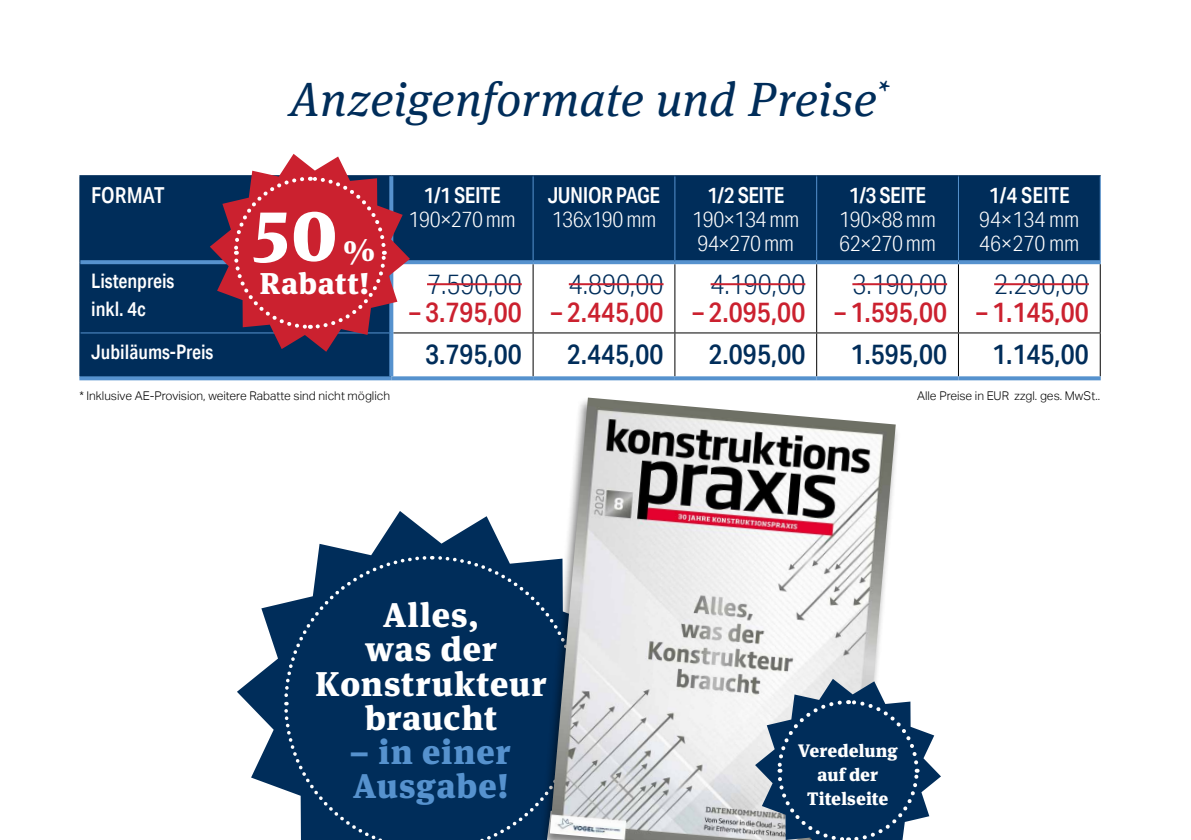
<style>
.page{position:relative;width:1191px;height:840px;background:#fff}
.page>*{position:absolute;margin:0;border:0;box-sizing:border-box;transform-origin:0 0}
.t1{font:900 72px "Meta Serif OT";color:#fff}
.t2{font:italic 48px "Meta Serif OT";letter-spacing:.01em;color:#002d5a}
.t3{font:900 34.2px/34.2px "Meta Serif OT";letter-spacing:.025em;color:#fff;text-align:center}
.t4{font:900 34.2px/34.2px "Meta Serif OT";letter-spacing:.02em;color:#5692ce}
.t5{font:900 30px/33.2px "Meta Serif OT";letter-spacing:.025em;color:#fff;text-align:right}
.t6{font:500 28px "Aktiv Grotesk Cd";color:#cb212f}
.t7{font:300 28px "Aktiv Grotesk Cd";color:#002d5a}
.t8{font:500 28px "Aktiv Grotesk Cd";color:#002d5a}
.t9{font:300 22px/24px "Aktiv Grotesk Cd";letter-spacing:-.02em;color:#fff}
.t10{font:500 22px "Aktiv Grotesk Cd";letter-spacing:-.02em;color:#fff}
.t11{font:300 22px/24px "Aktiv Grotesk Cd";color:#fff}
.t12{font:500 20px/28px "Aktiv Grotesk Cd";color:#fff}
.t13{font:900 18px/24px "Meta Serif OT";letter-spacing:.005em;color:#fff;text-align:center}
.t14{font:300 12px "Aktiv Grotesk";color:#000}
</style>
<div class="page">
<div style="left:80px;top:176px;width:1019px;height:200px;background:#002d5a"></div>
<svg style="left:393px;top:264px;width:706px;height:112px"></svg>
<hr style="left:532px;top:264px;width:1px;height:68px;background:#000">
<hr style="left:674px;top:264px;width:1px;height:68px;background:#000">
<hr style="left:816px;top:264px;width:1px;height:68px;background:#000">
<hr style="left:958px;top:264px;width:1px;height:68px;background:#000">
<hr style="left:532px;top:333px;width:1px;height:43px;background:#000">
<hr style="left:674px;top:333px;width:1px;height:43px;background:#000">
<hr style="left:816px;top:333px;width:1px;height:43px;background:#000">
<hr style="left:958px;top:333px;width:1px;height:43px;background:#000">
<hr style="left:532px;top:176px;width:1px;height:84px;background:#5692ce">
<hr style="left:674px;top:176px;width:1px;height:84px;background:#5692ce">
<hr style="left:816px;top:176px;width:1px;height:84px;background:#5692ce">
<hr style="left:958px;top:176px;width:1px;height:84px;background:#5692ce">
<hr style="left:1099px;top:176px;width:1px;height:84px;background:#5692ce">
<hr style="left:80px;top:332px;width:309px;height:1px;background:#5692ce">
<hr style="left:79px;top:175px;width:312px;height:1px;background:#002d5a">
<hr style="left:79px;top:176px;width:1px;height:86px;background:#002d5a">
<hr style="left:391px;top:175px;width:142px;height:1px;background:#002d5a">
<hr style="left:533px;top:175px;width:142px;height:1px;background:#002d5a">
<hr style="left:675px;top:175px;width:141px;height:1px;background:#002d5a">
<hr style="left:816px;top:175px;width:142px;height:1px;background:#002d5a">
<hr style="left:958px;top:175px;width:142px;height:1px;background:#002d5a">
<hr style="left:79px;top:262px;width:1px;height:71px;background:#002d5a">
<hr style="left:79px;top:333px;width:1px;height:43px;background:#002d5a">
<svg style="left:80px;top:260px;width:130px;height:4px"></svg>
<svg style="left:410px;top:260px;width:123px;height:4px"></svg>
<svg style="left:533px;top:260px;width:142px;height:4px"></svg>
<svg style="left:675px;top:260px;width:141px;height:4px"></svg>
<svg style="left:816px;top:260px;width:142px;height:4px"></svg>
<svg style="left:958px;top:260px;width:142px;height:4px"></svg>
<hr style="left:1099px;top:264px;width:1px;height:68px;background:#000">
<hr style="left:393px;top:332px;width:140px;height:1px;background:#000">
<hr style="left:533px;top:332px;width:142px;height:1px;background:#000">
<hr style="left:675px;top:332px;width:141px;height:1px;background:#000">
<hr style="left:816px;top:332px;width:142px;height:1px;background:#000">
<hr style="left:958px;top:332px;width:142px;height:1px;background:#000">
<hr style="left:1099px;top:333px;width:1px;height:43px;background:#000">
<svg style="left:79px;top:376px;width:312px;height:4px"></svg>
<svg style="left:391px;top:376px;width:142px;height:4px"></svg>
<svg style="left:533px;top:376px;width:142px;height:4px"></svg>
<svg style="left:675px;top:376px;width:141px;height:4px"></svg>
<svg style="left:816px;top:376px;width:142px;height:4px"></svg>
<svg style="left:958px;top:376px;width:142px;height:4px"></svg>
<svg style="left:389px;top:351px;width:4px;height:25px"></svg>
<hr style="left:427px;top:283px;width:95px;height:2px;background:#cb212f">
<hr style="left:569px;top:283px;width:94px;height:2px;background:#cb212f">
<hr style="left:710px;top:283px;width:95px;height:2px;background:#cb212f">
<hr style="left:852px;top:283px;width:95px;height:2px;background:#cb212f">
<hr style="left:994px;top:283px;width:95px;height:2px;background:#cb212f">
<svg style="left:210px;top:154px;width:200px;height:197px"></svg>
<svg style="left:237px;top:511px;width:268px;height:278px"></svg>
<div style="left:282px;top:553px;width:299px;height:287px;background:#002d5a"></div>
<div style="left:539px;top:396px;width:361px;height:443px;background:#000;opacity:.5"></div>
<img style="left:550px;top:397px;width:345px;height:442px">
<svg style="left:755px;top:678px;width:186px;height:161px"></svg>
<h2 class="t2" style="left:289px;top:69px;width:603px">Anzeigenformate und Preise<sup>*</sup></h2>
<h3 class="t10" style="left:91px;top:181px;width:75px">FORMAT</h3>
<h3 class="t10" style="left:423px;top:181px;width:79px">1/1 SEITE</h3>
<h3 class="t9" style="left:408px;top:207px;width:109px">190×270 mm</h3>
<h1 class="t1" style="left:254px;top:189px;width:85px">50</h1>
<h3 class="t5" style="left:260px;top:233px;width:117px">%<br>Rabatt!</h3>
<h3 class="t12" style="left:91px;top:266px;width:84px">Listenpreis inkl. 4c</h3>
<h3 class="t7" style="left:427px;top:267px;width:96px">7.590,00</h3>
<h3 class="t6" style="left:409px;top:294px;width:114px">– 3.795,00</h3>
<h3 class="t10" style="left:548px;top:181px;width:114px">JUNIOR PAGE</h3>
<h3 class="t9" style="left:552px;top:207px;width:106px">136x190 mm</h3>
<h3 class="t7" style="left:569px;top:267px;width:96px">4.890,00</h3>
<h3 class="t6" style="left:551px;top:294px;width:114px">– 2.445,00</h3>
<h3 class="t10" style="left:707px;top:181px;width:79px">1/2 SEITE</h3>
<h3 class="t9" style="left:692px;top:207px;width:109px">190×134 mm<br>94×270 mm</h3>
<h3 class="t7" style="left:710px;top:267px;width:96px">4.190,00</h3>
<h3 class="t6" style="left:693px;top:294px;width:114px">– 2.095,00</h3>
<h3 class="t10" style="left:849px;top:181px;width:79px">1/3 SEITE</h3>
<h3 class="t9" style="left:839px;top:207px;width:98px">190×88 mm<br>62×270 mm</h3>
<h3 class="t7" style="left:852px;top:267px;width:96px">3.190,00</h3>
<h3 class="t6" style="left:834px;top:294px;width:114px">– 1.595,00</h3>
<h3 class="t10" style="left:989px;top:181px;width:82px">1/4 SEITE</h3>
<h3 class="t11" style="left:979px;top:207px;width:102px">94×134 mm<br>46×270 mm</h3>
<h3 class="t7" style="left:994px;top:267px;width:96px">2.290,00</h3>
<h3 class="t6" style="left:976px;top:294px;width:114px">– 1.145,00</h3>
<h3 class="t12" style="left:91px;top:337px;width:124px">Jubiläums-Preis</h3>
<h3 class="t8" style="left:425px;top:337px;width:98px">3.795,00</h3>
<h3 class="t8" style="left:567px;top:337px;width:98px">2.445,00</h3>
<h3 class="t8" style="left:708px;top:337px;width:98px">2.095,00</h3>
<h3 class="t8" style="left:850px;top:337px;width:98px">1.595,00</h3>
<h3 class="t8" style="left:992px;top:337px;width:98px">1.145,00</h3>
<p class="t14" style="left:79px;top:388px;width:312px">* Inklusive AE-Provision, weitere Rabatte sind nicht möglich</p>
<p class="t14" style="left:917px;top:388px;width:185px">Alle Preise in EUR zzgl. ges. MwSt..</p>
<h3 class="t3" style="left:315px;top:597px;width:232px">Alles,<br>was der<br>Konstrukteur braucht</h3>
<h3 class="t4" style="left:349px;top:734px;width:162px">– in einer<br>Ausgabe!</h3>
<h3 class="t13" style="left:797px;top:737px;width:101px">Veredelung auf der<br>Titelseite</h3>
</div>
